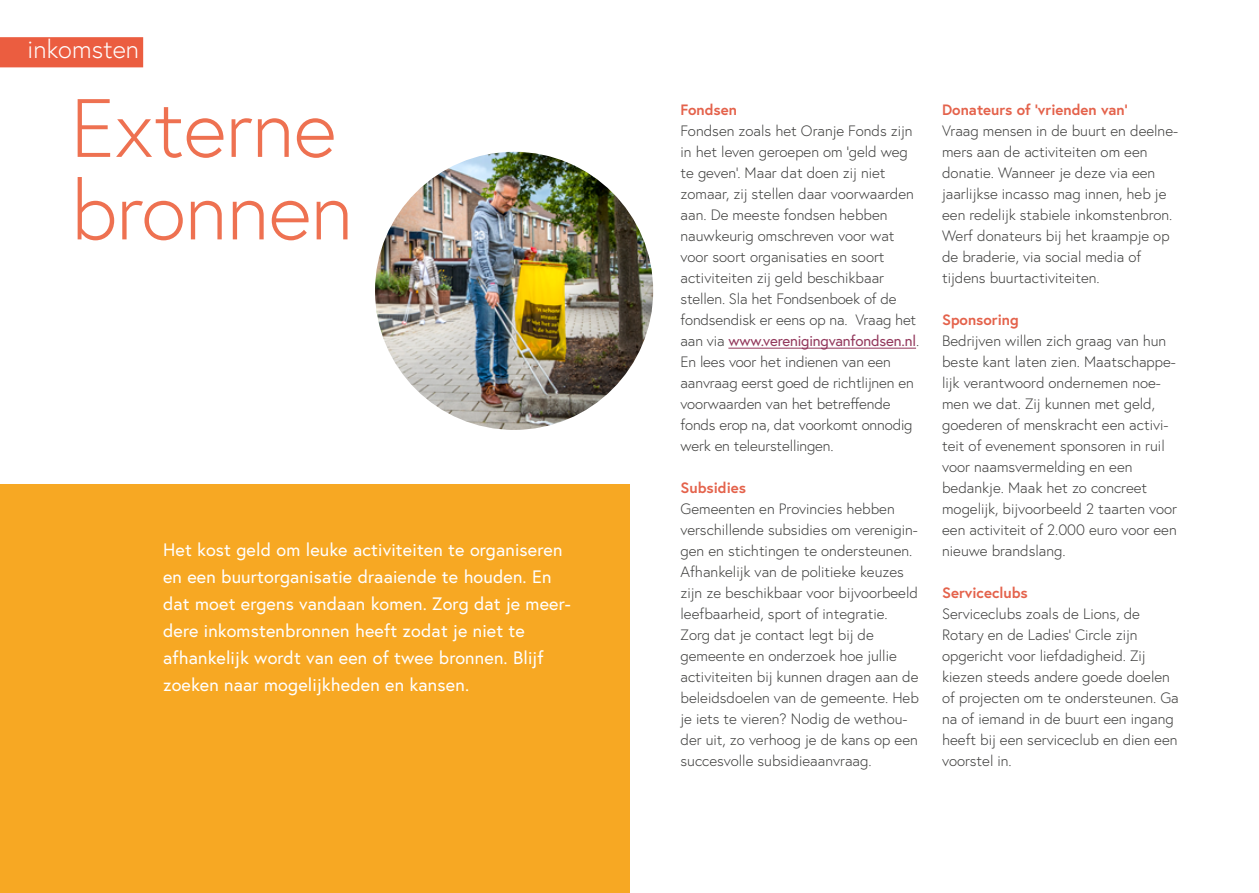
<style>
.page{position:relative;width:1259px;height:893px;background:#fff}
.page>*{position:absolute;margin:0;border:0;box-sizing:border-box;transform-origin:0 0}
.t1{font:300 82.5px/82.5px "Europa";letter-spacing:-.01em;color:#ee7151}
.t2{font:300 25.5px "Europa";color:#fff}
.t3{font:18px/27px "Europa";letter-spacing:.01em;color:#fff}
.t4{font:300 15px/21px "Europa";color:#3c3c3b}
.t5{font:700 15px "Europa";color:#e4624b}
.s1{font-weight:400;color:#92375b}
</style>
<div class="page">
<div style="left:0;top:37px;width:143px;height:30px;background:#eb5d40"></div>
<div style="left:0;top:485px;width:629px;height:408px;background:#f7a823"></div>
<hr style="left:728px;top:348px;width:188px;height:1px;background:#92375b">
<img style="left:375px;top:152px;width:278px;height:278px;border-radius:139px">
<h2 class="t2" style="left:28px;top:33px;width:113px">inkomsten</h2>
<h1 class="t1" style="left:70px;top:86px;width:284px">Externe bronnen</h1>
<p class="t3" style="left:163px;top:536px;width:409px">Het kost geld om leuke activiteiten te organiseren en een buurtorganisatie draaiende te houden. En dat moet ergens vandaan komen. Zorg dat je meer&shy;dere inkomstenbronnen heeft zodat je niet te afhankelijk wordt van een of twee bronnen. Blijf zoeken naar mogelijkheden en kansen.</p>
<p class="t5" style="left:680px;top:99px;width:58px">Fondsen</p>
<p class="t4" style="left:680px;top:120px;width:240px">Fondsen zoals het Oranje Fonds zijn in het leven geroepen om ‘geld weg te geven’. Maar dat doen zij niet zomaar, zij stellen daar voorwaarden aan. De meeste fondsen hebben nauwkeurig omschreven voor wat voor soort organisaties en soort activiteiten zij geld beschikbaar stellen. Sla het Fondsenboek of de fondsendisk er eens op na. Vraag het aan via <span class="s1">www.verenigingvanfondsen.nl</span>.<br>En lees voor het indienen van een aanvraag eerst goed de richtlijnen en voorwaarden van het betreffende fonds erop na, dat voorkomt onnodig werk en teleurstellingen.</p>
<p class="t5" style="left:680px;top:477px;width:67px">Subsidies</p>
<p class="t4" style="left:680px;top:498px;width:240px">Gemeenten en Provincies hebben verschillende subsidies om verenigin&shy;gen en stichtingen te ondersteunen.<br>Afhankelijk van de politieke keuzes zijn ze beschikbaar voor bijvoorbeeld leefbaarheid, sport of integratie.<br>Zorg dat je contact legt bij de gemeente en onderzoek hoe jullie activiteiten bij kunnen dragen aan de beleidsdoelen van de gemeente. Heb je iets te vieren? Nodig de wethou&shy;der uit, zo verhoog je de kans op een succesvolle subsidieaanvraag.</p>
<p class="t5" style="left:942px;top:99px;width:187px">Donateurs of ‘vrienden van’</p>
<p class="t4" style="left:942px;top:120px;width:237px">Vraag mensen in de buurt en deelne&shy;mers aan de activiteiten om een donatie. Wanneer je deze via een jaarlijkse incasso mag innen, heb je een redelijk stabiele inkomstenbron.<br>Werf donateurs bij het kraampje op de braderie, via social media of tijdens buurtactiviteiten.</p>
<p class="t5" style="left:942px;top:309px;width:78px">Sponsoring</p>
<p class="t4" style="left:942px;top:330px;width:236px">Bedrijven willen zich graag van hun beste kant laten zien. Maatschappe&shy;lijk verantwoord ondernemen noe&shy;men we dat. Zij kunnen met geld, goederen of menskracht een activi&shy;teit of evenement sponsoren in ruil voor naamsvermelding en een bedankje. Maak het zo concreet mogelijk, bijvoorbeeld 2 taarten voor een activiteit of 2.000 euro voor een nieuwe brandslang.</p>
<p class="t5" style="left:942px;top:582px;width:87px">Serviceclubs</p>
<p class="t4" style="left:942px;top:603px;width:238px">Serviceclubs zoals de Lions, de<br>Rotary en de Ladies’ Circle zijn opgericht voor liefdadigheid. Zij kiezen steeds andere goede doelen of projecten om te ondersteunen. Ga na of iemand in de buurt een ingang heeft bij een serviceclub en dien een voorstel in.</p>
</div>
